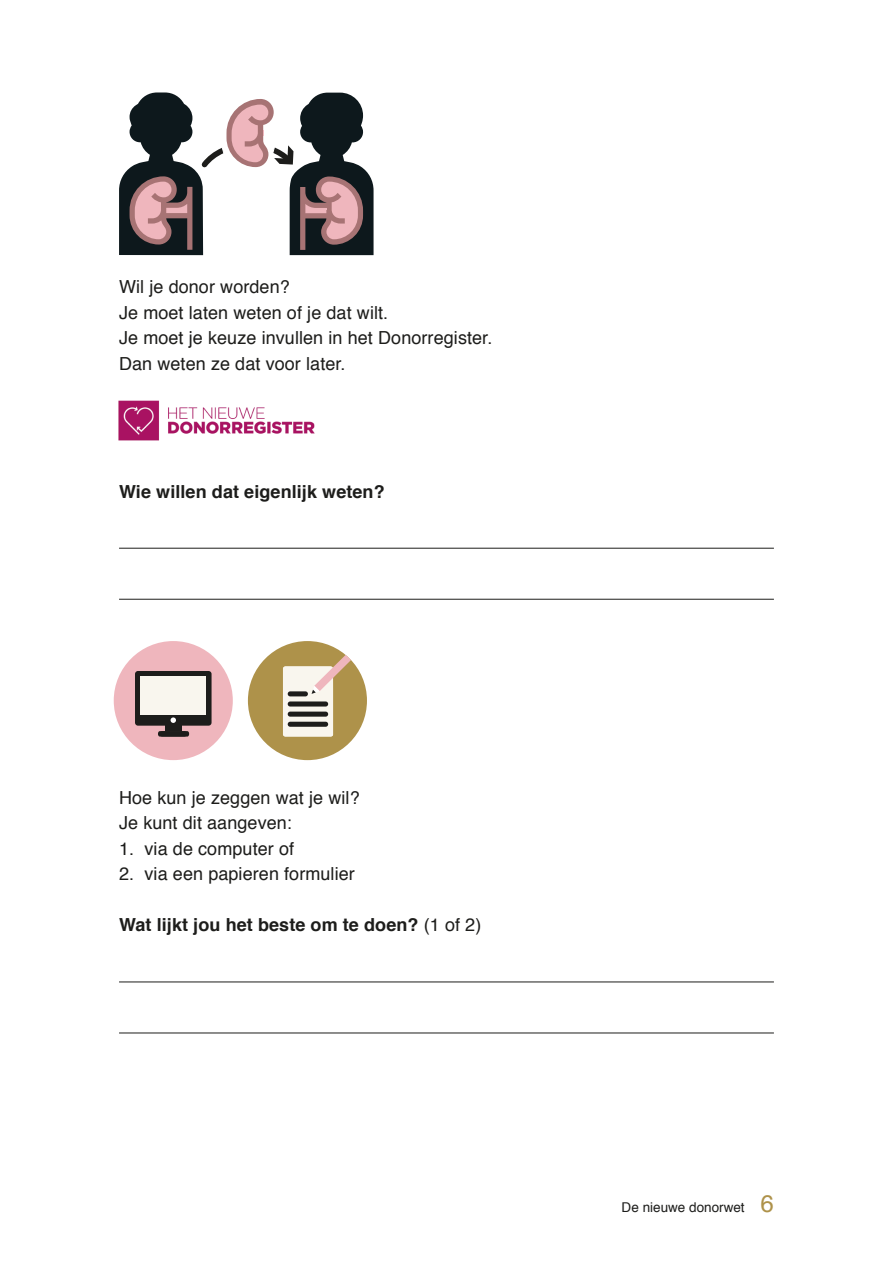
<style>
.page{position:relative;width:893px;height:1263px;background:#fff}
.page>*{position:absolute;margin:0;border:0;box-sizing:border-box;transform-origin:0 0}
.t1{font:18px/25.5px "Helvetica";letter-spacing:.005em;color:#1d1d1b}
.t2{font:700 18px "Helvetica";letter-spacing:.005em;color:#1d1d1b}
.t3{font:13.5px "Helvetica";color:#1d1d1b}
.s1{font-weight:400}
.s2{font-size:24px;color:#ae924a}
</style>
<div class="page">
<hr style="left:119px;top:548px;width:655px;height:1px;background:#1d1d1b">
<hr style="left:119px;top:599px;width:655px;height:1px;background:#1d1d1b">
<hr style="left:119px;top:981px;width:655px;height:1px;background:#1d1d1b">
<hr style="left:119px;top:1032px;width:655px;height:1px;background:#1d1d1b">
<svg style="left:119px;top:92px;width:255px;height:163px"></svg>
<div style="left:115px;top:642px;width:116px;height:117px;background:#efb6bd;border-radius:50%"></div>
<div style="left:114px;top:641px;width:119px;height:119px;border:3px solid #efb6bd;border-radius:50%"></div>
<div style="left:135px;top:671px;width:77px;height:55px;background:#1d1d1b;border-radius:3px"></div>
<div style="left:140px;top:676px;width:66px;height:39px;background:#f9f6ee"></div>
<svg style="left:171px;top:717px;width:5px;height:6px"></svg>
<div style="left:165px;top:726px;width:16px;height:5px;background:#1d1d1b"></div>
<svg style="left:158px;top:731px;width:31px;height:6px"></svg>
<div style="left:249px;top:642px;width:116px;height:117px;background:#ae924a;border-radius:50%"></div>
<div style="left:248px;top:641px;width:119px;height:119px;border:3px solid #ae924a;border-radius:50%"></div>
<svg style="left:283px;top:655px;width:68px;height:82px"></svg>
<img style="left:118px;top:400px;width:197px;height:41px">
<p class="t1" style="left:119px;top:275px;width:375px">Wil je donor worden?<br>Je moet laten weten of je dat wilt.<br>Je moet je keuze invullen in het Donorregister.<br>Dan weten ze dat voor later.</p>
<p class="t2" style="left:119px;top:477px;width:267px">Wie willen dat eigenlijk weten?</p>
<p class="t1" style="left:119px;top:785px;width:242px">Hoe kun je zeggen wat je wil?<br>Je kunt dit aangeven:</p>
<p class="t1" style="left:119px;top:836px;width:177px">1. via de computer of</p>
<p class="t1" style="left:119px;top:862px;width:237px">2. via een papieren formulier</p>
<p class="t2" style="left:119px;top:910px;width:364px">Wat lijkt jou het beste om te doen? <span class="s1">(1 of 2)</span></p>
<p class="t3" style="left:622px;top:1197px;width:154px">De nieuwe donorwet <span class="s2">6</span></p>
</div>
